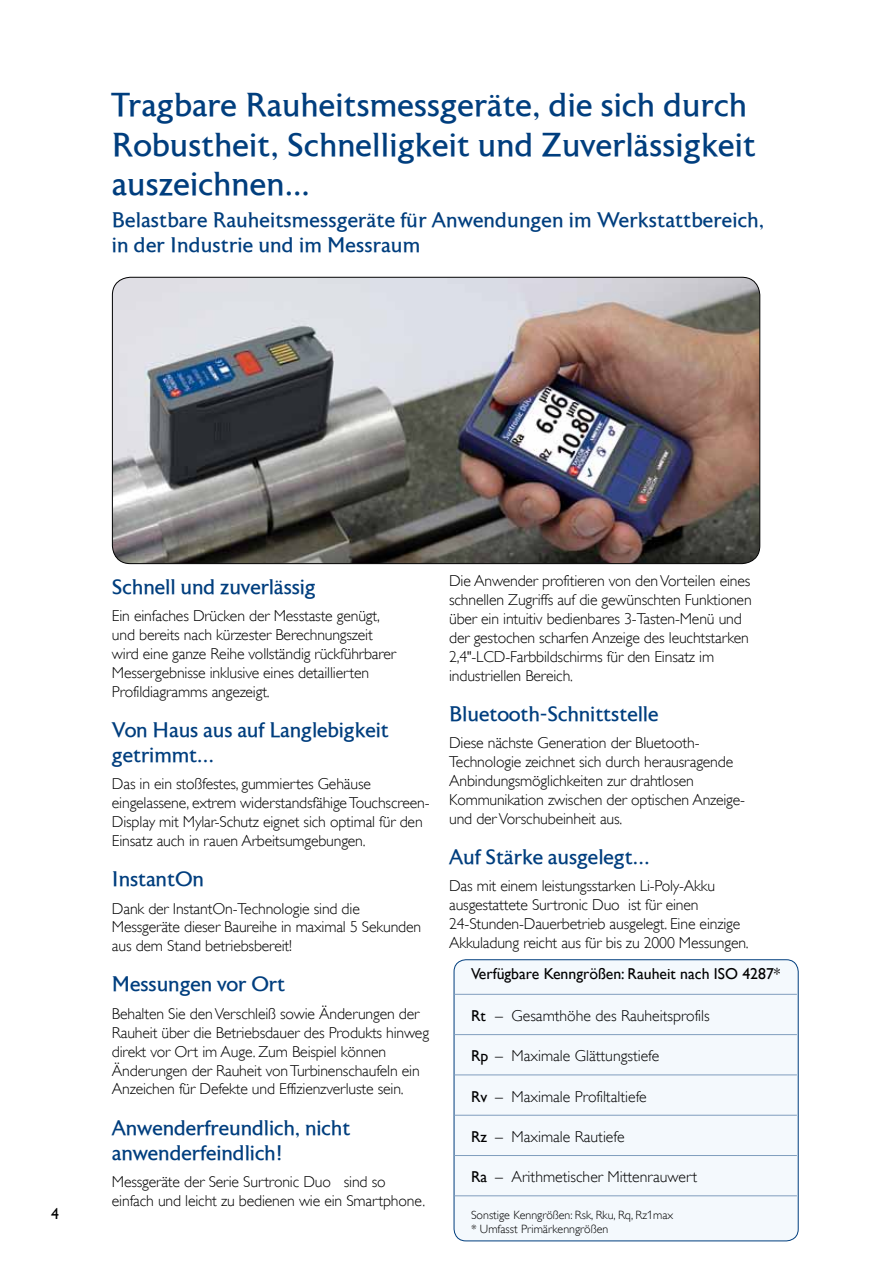
<style>
.page{position:relative;width:893px;height:1263px;background:#fff}
.page>*{position:absolute;margin:0;border:0;box-sizing:border-box;transform-origin:0 0}
.t1{font:33px/39.6px "Astoria Roman";color:#003e7e}
.t2{font:21px/25.2px "Astoria Roman";letter-spacing:-.01em;color:#003e7e}
.t3{font:300 15.75px/18.9px "Gill Alt One";letter-spacing:-.01em;color:#000}
.t4{font:15.75px "Gill Alt One";color:#000}
.t5{font:300 12px/14.4px "Gill Alt One";color:#000}
.s1{font-weight:400}
</style>
<div class="page">
<div style="left:454px;top:960px;width:344px;height:281px;background:#f4f9fd;border-radius:12px"></div>
<div style="left:454px;top:959px;width:345px;height:282px;border:1px solid #003e7e;border-radius:12px"></div>
<hr style="left:454px;top:994px;width:343px;height:1px;background:#809ebe">
<hr style="left:454px;top:1034px;width:343px;height:1px;background:#809ebe">
<hr style="left:454px;top:1074px;width:343px;height:1px;background:#809ebe">
<hr style="left:454px;top:1115px;width:343px;height:1px;background:#809ebe">
<hr style="left:454px;top:1155px;width:343px;height:1px;background:#809ebe">
<hr style="left:454px;top:1195px;width:343px;height:1px;background:#809ebe">
<img style="left:112px;top:277px;width:648px;height:287px">
<h1 class="t1" style="left:112px;top:86px;width:646px">Tragbare Rauheitsmessgeräte, die sich durch<br>Robustheit, Schnelligkeit und Zuverlässigkeit auszeichnen...</h1>
<h2 class="t2" style="left:112px;top:208px;width:654px">Belastbare Rauheitsmessgeräte für Anwendungen im Werkstattbereich, in der Industrie und im Messraum</h2>
<p class="t4" style="left:51px;top:1205px;width:9px">4</p>
<h2 class="t2" style="left:112px;top:574px;width:206px">Schnell und zuverlässig</h2>
<p class="t3" style="left:112px;top:606px;width:286px">Ein einfaches Drücken der Messtaste genügt, und bereits nach kürzester Berechnungszeit wird eine ganze Reihe vollständig rückführbarer Messergebnisse inklusive eines detaillierten Profildiagramms angezeigt.</p>
<h2 class="t2" style="left:112px;top:718px;width:279px">Von Haus aus auf Langlebigkeit getrimmt…</h2>
<p class="t3" style="left:112px;top:774px;width:319px">Das in ein stoßfestes, gummiertes Gehäuse eingelassene, extrem widerstandsfähige Touchscreen-Display mit Mylar-Schutz eignet sich optimal für den Einsatz auch in rauen Arbeitsumgebungen.</p>
<h2 class="t2" style="left:112px;top:867px;width:94px">InstantOn</h2>
<p class="t3" style="left:112px;top:899px;width:311px">Dank der InstantOn-Technologie sind die<br>Messgeräte dieser Baureihe in maximal 5 Sekunden aus dem Stand betriebsbereit!</p>
<h2 class="t2" style="left:112px;top:972px;width:175px">Messungen vor Ort</h2>
<p class="t3" style="left:112px;top:1004px;width:319px">Behalten Sie den Verschleiß sowie Änderungen der Rauheit über die Betriebsdauer des Produkts hinweg direkt vor Ort im Auge. Zum Beispiel können Änderungen der Rauheit von Turbinenschaufeln ein Anzeichen für Defekte und Effizienzverluste sein.</p>
<h2 class="t2" style="left:112px;top:1115px;width:240px">Anwenderfreundlich, nicht anwenderfeindlich!</h2>
<p class="t3" style="left:112px;top:1172px;width:315px">Messgeräte der Serie Surtronic Duo sind so einfach und leicht zu bedienen wie ein Smartphone.</p>
<p class="t3" style="left:449px;top:571px;width:304px">Die Anwender profitieren von den Vorteilen eines schnellen Zugriffs auf die gewünschten Funktionen über ein intuitiv bedienbares 3-Tasten-Menü und der gestochen scharfen Anzeige des leuchtstarken 2,4"-LCD-Farbbildschirms für den Einsatz im industriellen Bereich.</p>
<h2 class="t2" style="left:449px;top:701px;width:211px">Bluetooth-Schnittstelle</h2>
<p class="t3" style="left:449px;top:733px;width:298px">Diese nächste Generation der Bluetooth-Technologie zeichnet sich durch herausragende Anbindungsmöglichkeiten zur drahtlosen Kommunikation zwischen der optischen Anzeige&shy;und der Vorschubeinheit aus.</p>
<h2 class="t2" style="left:449px;top:845px;width:202px">Auf Stärke ausgelegt…</h2>
<p class="t3" style="left:449px;top:876px;width:301px">Das mit einem leistungsstarken Li-Poly-Akku ausgestattete Surtronic Duo ist für einen 24-Stunden-Dauerbetrieb ausgelegt. Eine einzige Akkuladung reicht aus für bis zu 2000 Messungen.</p>
<p class="t4" style="left:471px;top:965px;width:311px">Verfügbare Kenngrößen: Rauheit nach ISO 4287*</p>
<p class="t3" style="left:471px;top:1006px;width:240px"><span class="s1">Rt</span> – Gesamthöhe des Rauheitsprofils</p>
<p class="t3" style="left:471px;top:1046px;width:190px"><span class="s1">Rp</span> – Maximale Glättungstiefe</p>
<p class="t3" style="left:471px;top:1087px;width:177px"><span class="s1">Rv</span> – Maximale Profiltaltiefe</p>
<p class="t3" style="left:471px;top:1127px;width:155px"><span class="s1">Rz</span> – Maximale Rautiefe</p>
<p class="t3" style="left:471px;top:1167px;width:228px"><span class="s1">Ra</span> – Arithmetischer Mittenrauwert</p>
<p class="t5" style="left:471px;top:1208px;width:204px">Sonstige Kenngrößen: Rsk, Rku, Rq, Rz1max * Umfasst Primärkenngrößen</p>
</div>
